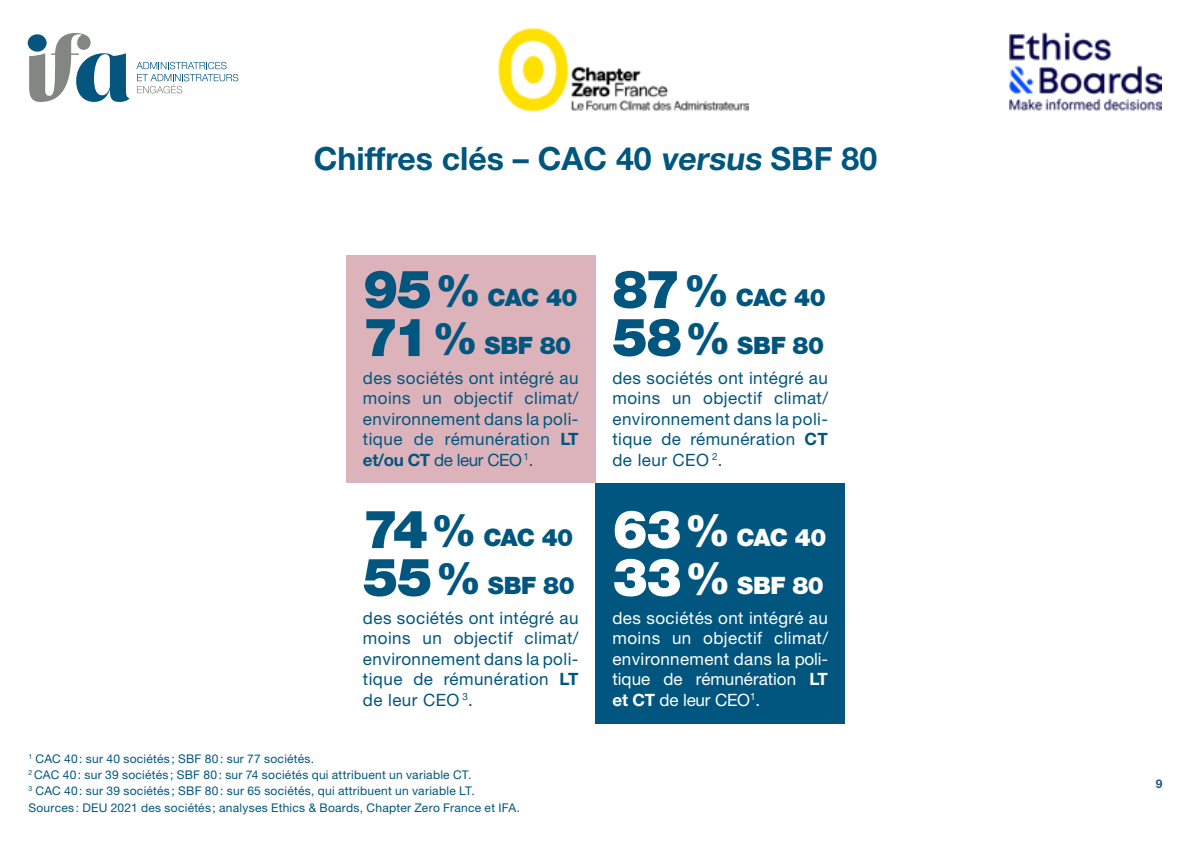
<style>
.page{position:relative;width:1191px;height:842px;background:#fff}
.page>*{position:absolute;margin:0;border:0;box-sizing:border-box;transform-origin:0 0}
.t1{font:700 32px "Helvetica Neue LT Std";color:#00567e}
.t2{font:900 24px/48px "Helvetica Neue LT Std";letter-spacing:-.025em;color:#00567e}
.t3{font:900 24px/48px "Helvetica Neue LT Std";letter-spacing:-.025em;color:#fff}
.t4{font:17px/20.4px "Helvetica Neue LT Std";letter-spacing:.025em;color:#00567e;text-align:justify}
.t5{font:17px/20.4px "Helvetica Neue LT Std";color:#fff;text-align:justify}
.t6{font:12px/16px "Helvetica Neue LT Std";letter-spacing:.02em;color:#00567e}
.t7{font:700 12px "Helvetica Neue LT Std";color:#23567c}
.s1{font-size:53px}
.s2{font-size:44px}
.s3{font-weight:700}
</style>
<div class="page">
<img style="left:1009px;top:32px;width:152px;height:79px">
<svg style="left:29px;top:33px;width:101px;height:69px"></svg>
<svg style="left:136px;top:62px;width:102px;height:31px"></svg>
<img style="left:498px;top:28px;width:251px;height:84px">
<div style="left:595px;top:483px;width:250px;height:240px;background:#00567e"></div>
<div style="left:346px;top:255px;width:249px;height:228px;background:#dcb3ba"></div>
<h1 class="t1" style="left:314px;top:139px;width:565px">Chiffres clés – CAC 40 versus SBF 80</h1>
<h2 class="t2" style="left:363px;top:273px;width:216px"><span class="s1">95</span><span class="s2">%</span> CAC 40<br><span class="s1">71</span><span class="s2">%</span> SBF 80</h2>
<p class="t4" style="left:363px;top:368px;width:217px">des sociétés ont intégré au moins un objectif climat/ environnement dans la poli&shy;tique de rémunération <span class="s3">LT et/ou CT</span> de leur CEO<sup>1</sup>.</p>
<h2 class="t2" style="left:363px;top:513px;width:213px"><span class="s1">74</span><span class="s2">%</span> CAC 40<br><span class="s1">55</span><span class="s2">%</span> SBF 80</h2>
<p class="t4" style="left:363px;top:608px;width:217px">des sociétés ont intégré au moins un objectif climat/ environnement dans la poli&shy;tique de rémunération <span class="s3">LT </span>de leur CEO <sup>3</sup>.</p>
<p class="t6" style="left:28px;top:750px;width:448px"><sup>1</sup> CAC 40: sur 40 sociétés; SBF 80: sur 77 sociétés.<br><sup>2</sup> CAC 40: sur 39 sociétés; SBF 80: sur 74 sociétés qui attribuent un variable CT.<br><sup>3</sup> CAC 40: sur 39 sociétés; SBF 80: sur 65 sociétés, qui attribuent un variable LT.</p>
<p class="t6" style="left:28px;top:800px;width:493px">Sources: DEU 2021 des sociétés; analyses Ethics &amp; Boards, Chapter Zero France et IFA.</p>
<h2 class="t2" style="left:612px;top:273px;width:215px"><span class="s1">87</span><span class="s2">%</span> CAC 40<br><span class="s1">58</span><span class="s2">%</span> SBF 80</h2>
<p class="t4" style="left:612px;top:368px;width:217px">des sociétés ont intégré au moins un objectif climat/ environnement dans la poli&shy;tique de rémunération <span class="s3">CT </span>de leur CEO <sup>2</sup>.</p>
<h2 class="t3" style="left:612px;top:513px;width:215px"><span class="s1">63</span><span class="s2">%</span> CAC 40<br><span class="s1">33</span><span class="s2">%</span> SBF 80</h2>
<p class="t5" style="left:612px;top:608px;width:217px">des sociétés ont intégré au moins un objectif climat/ environnement dans la poli&shy;tique de rémunération <span class="s3">LT et CT</span> de leur CEO<sup>1</sup>.</p>
<p class="t7" style="left:1156px;top:776px;width:8px">9</p>
</div>
